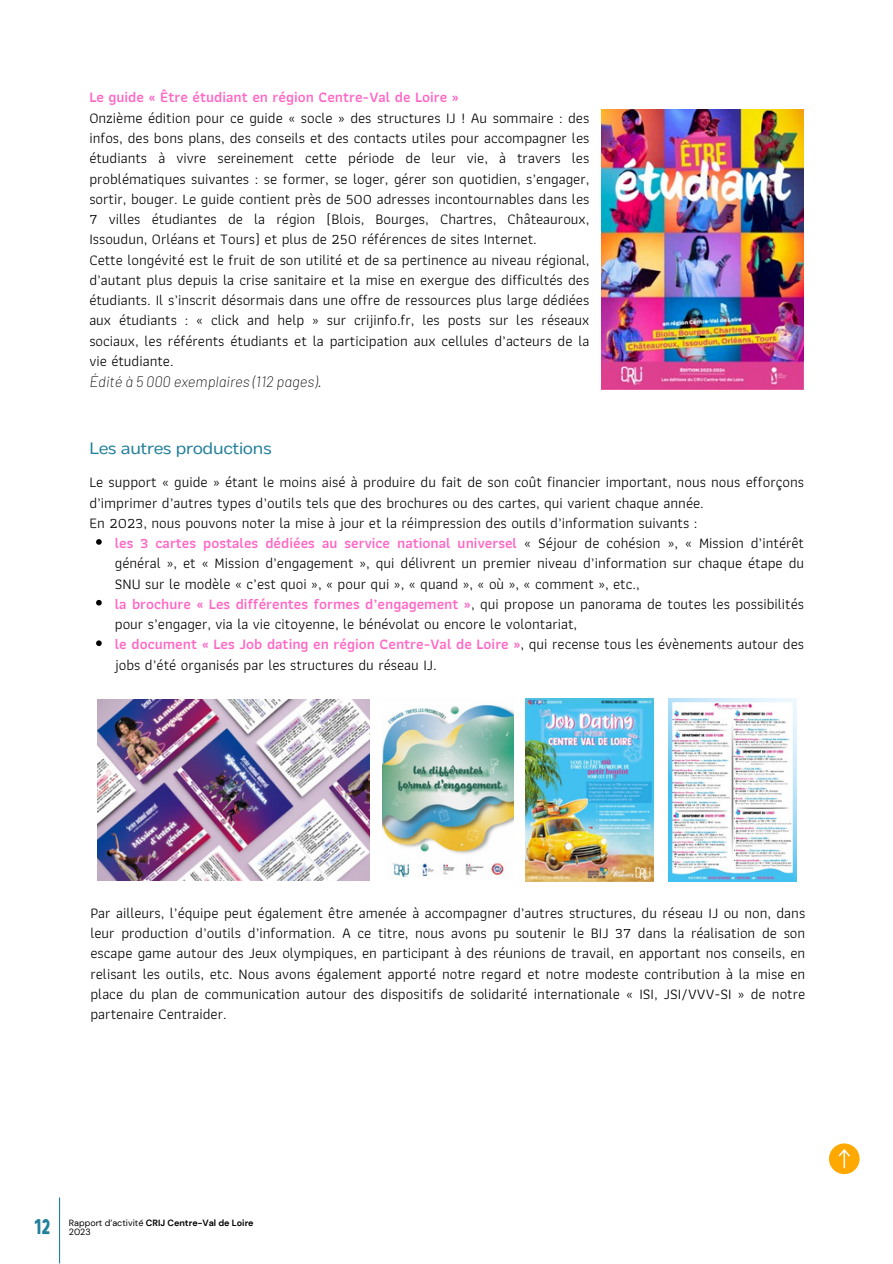
<style>
.page{position:relative;width:893px;height:1264px;background:#fff}
.page>*{position:absolute;margin:0;border:0;box-sizing:border-box;transform-origin:0 0}
.t1{font:21px "Bobby Jones";color:#23809b}
.t2{font:16.5px "Body Text Fit";color:#23809b}
.t3{font:15px/20.4px "Athiti";color:#000}
.t4{font:700 9px "DM Sans";color:#000}
.t5{font:9px "DM Sans";color:#000}
.s1{font-weight:600;color:#ff66c4}
.s2{font-family:"Barlow";font-weight:200;font-style:italic}
.s3{font-weight:400}
</style>
<div class="page">
<img style="left:601px;top:110px;width:202px;height:280px">
<img style="left:97px;top:699px;width:272px;height:181px">
<img style="left:525px;top:699px;width:129px;height:182px">
<img style="left:382px;top:705px;width:131px;height:173px">
<img style="left:668px;top:699px;width:128px;height:182px">
<svg style="left:96px;top:539px;width:6px;height:5px"></svg>
<svg style="left:96px;top:600px;width:6px;height:5px"></svg>
<svg style="left:96px;top:640px;width:6px;height:6px"></svg>
<hr style="left:59px;top:1197px;width:1px;height:66px;background:#23809b">
<svg style="left:829px;top:1143px;width:30px;height:31px"></svg>
<p class="t3" style="left:89px;top:87px;width:501px"><span class="s1">Le guide « Être étudiant en région Centre-Val de Loire »<br></span>Onzième édition pour ce guide « socle » des structures IJ ! Au sommaire : des infos, des bons plans, des conseils et des contacts utiles pour accompagner les étudiants à vivre sereinement cette période de leur vie, à travers les problématiques suivantes : se former, se loger, gérer son quotidien, s’engager, sortir, bouger. Le guide contient près de 500 adresses incontournables dans les 7 villes étudiantes de la région (Blois, Bourges, Chartres, Châteauroux, Issoudun, Orléans et Tours) et plus de 250 références de sites Internet.<br>Cette longévité est le fruit de son utilité et de sa pertinence au niveau régional, d’autant plus depuis la crise sanitaire et la mise en exergue des difficultés des étudiants. Il s’inscrit désormais dans une offre de ressources plus large dédiées aux étudiants : « click and help » sur crijinfo.fr, les posts sur les réseaux sociaux, les référents étudiants et la participation aux cellules d’acteurs de la vie étudiante.<br><span class="s2">Édité à 5 000 exemplaires (112 pages).</span></p>
<p class="t2" style="left:89px;top:439px;width:184px">Les autres productions</p>
<p class="t3" style="left:89px;top:472px;width:716px">Le support « guide » étant le moins aisé à produire du fait de son coût financier important, nous nous efforçons d’imprimer d’autres types d’outils tels que des brochures ou des cartes, qui varient chaque année.<br>En 2023, nous pouvons noter la mise à jour et la réimpression des outils d’information suivants :</p>
<p class="t3" style="left:115px;top:532px;width:690px"><span class="s1">les 3 cartes postales dédiées au service national universel</span> « Séjour de cohésion », « Mission d’intérêt général », et « Mission d’engagement », qui délivrent un premier niveau d’information sur chaque étape du</p>
<p class="t3" style="left:115px;top:573px;width:690px">SNU sur le modèle « c’est quoi », « pour qui », « quand », « où », « comment », etc.,<br><span class="s1">la brochure « Les différentes formes d’engagement »</span>, qui propose un panorama de toutes les possibilités pour s’engager, via la vie citoyenne, le bénévolat ou encore le volontariat,</p>
<p class="t3" style="left:115px;top:634px;width:690px"><span class="s1">le document « Les Job dating en région Centre-Val de Loire »</span>, qui recense tous les évènements autour des jobs d’été organisés par les structures du réseau IJ.</p>
<h1 class="t3" style="left:90px;top:902px;width:716px;text-align:justify">Par ailleurs, l’équipe peut également être amenée à accompagner d’autres structures, du réseau IJ ou non, dans leur production d’outils d’information. A ce titre, nous avons pu soutenir le BIJ 37 dans la réalisation de son escape game autour des Jeux olympiques, en participant à des réunions de travail, en apportant nos conseils, en relisant les outils, etc. Nous avons également apporté notre regard et notre modeste contribution à la mise en place du plan de communication autour des dispositifs de solidarité internationale « ISI, JSI/VVV-SI » de notre partenaire Centraider.</h1>
<p class="t1" style="left:34px;top:1213px;width:18px">12</p>
<p class="t4" style="left:69px;top:1216px;width:186px"><span class="s3">Rapport d’activité</span> CRIJ Centre-Val de Loire</p>
<p class="t5" style="left:69px;top:1225px;width:23px">2023</p>
</div>
